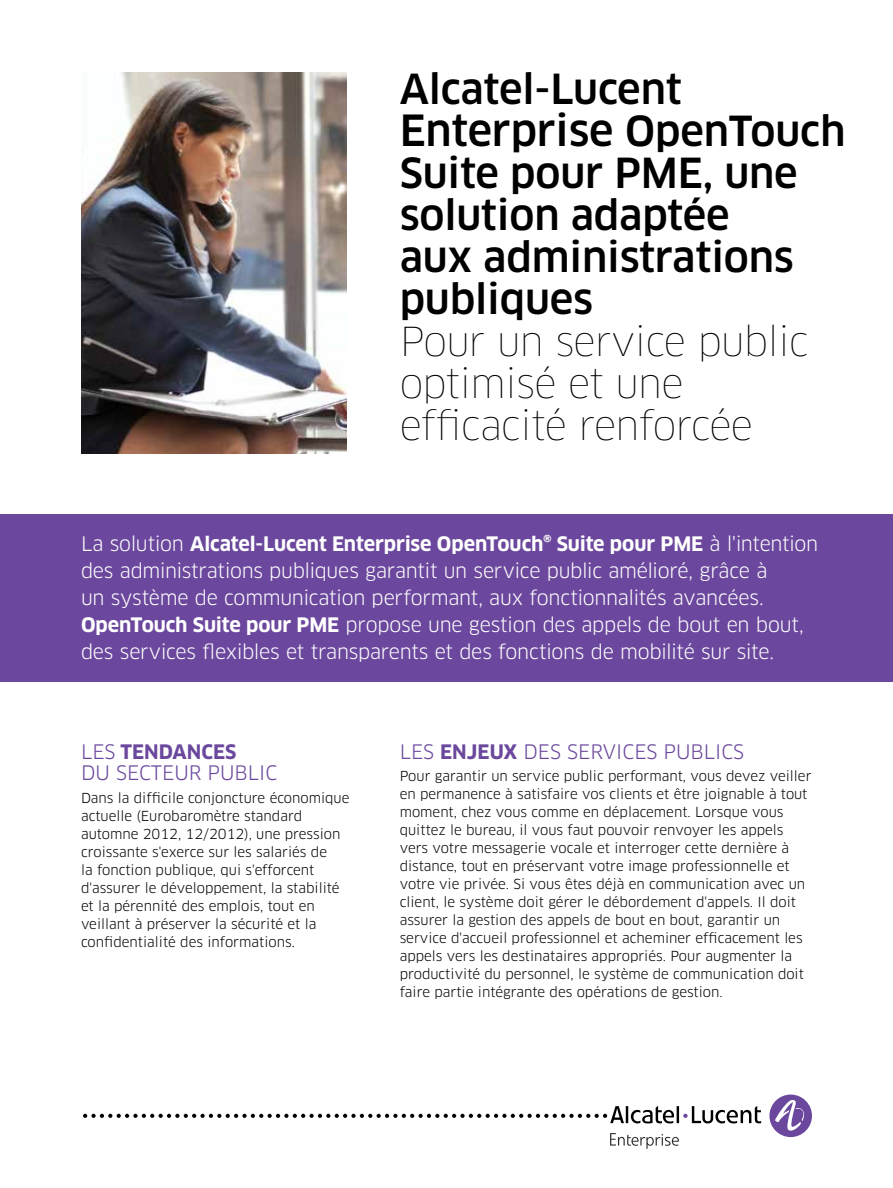
<style>
.page{position:relative;width:893px;height:1188px;background:#fff}
.page>*{position:absolute;margin:0;border:0;box-sizing:border-box;transform-origin:0 0}
.t1{font:500 42px "Clan OT";letter-spacing:-.005em;color:#000}
.t2{font:500 40.5px/42px "Clan OT";letter-spacing:-.005em;color:#000}
.t3{font:100 39px/42px "Clan OT";letter-spacing:-.02em;color:#000}
.t4{font:19.5px/27px "Clan OT";letter-spacing:-.015em;color:#fff}
.t5{font:19.5px/21.8px "Clan OT";color:#6b489d}
.t6{font:13.5px/18px "Clan OT";color:#000}
.s1{font-size:40.5px}
.s2{font-weight:700}
</style>
<div class="page">
<div style="left:769px;top:1095px;width:43px;height:42px;background:#6b489d;border-radius:50%"></div>
<svg style="left:775px;top:1100px;width:32px;height:31px"></svg>
<svg style="left:610px;top:1133px;width:69px;height:16px"></svg>
<svg style="left:83px;top:1106px;width:678px;height:17px"></svg>
<div style="left:0;top:515px;width:893px;height:167px;background:#6b489d"></div>
<img style="left:81px;top:72px;width:265px;height:382px">
<h2 class="t2" style="left:400px;top:68px;width:284px">Alcatel‑Lucent</h2>
<h1 class="t1" style="left:400px;top:106px;width:447px">Enterprise <span class="s1">OpenTouch</span></h1>
<h2 class="t2" style="left:400px;top:152px;width:400px">Suite pour PME, une solution adaptée aux administrations publiques</h2>
<h3 class="t3" style="left:400px;top:320px;width:410px">Pour un service public optimisé et une efficacité renforcée</h3>
<p class="t4" style="left:81px;top:530px;width:739px">La solution <span class="s2">Alcatel‑Lucent Enterprise OpenTouch® Suite pour PME</span> à l'intention des administrations publiques garantit un service public amélioré, grâce à<br>un système de communication performant, aux fonctionnalités avancées.<br><span class="s2">OpenTouch Suite pour PME</span> propose une gestion des appels de bout en bout, des services flexibles et transparents et des fonctions de mobilité sur site.</p>
<h3 class="t5" style="left:81px;top:741px;width:198px">Les <span class="s2">tendances<br></span>du secteur public</h3>
<p class="t6" style="left:81px;top:789px;width:270px">Dans la difficile conjoncture économique actuelle (Eurobaromètre standard automne 2012, 12/2012), une pression croissante s'exerce sur les salariés de<br>la fonction publique, qui s'efforcent d'assurer le développement, la stabilité et la pérennité des emplois, tout en veillant à préserver la sécurité et la confidentialité des informations.</p>
<h3 class="t5" style="left:400px;top:741px;width:346px">Les <span class="s2">enjeux</span> des services publics</h3>
<p class="t6" style="left:400px;top:767px;width:413px">Pour garantir un service public performant, vous devez veiller en permanence à satisfaire vos clients et être joignable à tout moment, chez vous comme en déplacement. Lorsque vous quittez le bureau, il vous faut pouvoir renvoyer les appels vers votre messagerie vocale et interroger cette dernière à distance, tout en préservant votre image professionnelle et votre vie privée. Si vous êtes déjà en communication avec un client, le système doit gérer le débordement d'appels. I l doit assurer la gestion des appels de bout en bout, garantir un service d'accueil professionnel et acheminer efficacement les appels vers les destinataires appropriés. Pour augmenter la productivité du personnel, le système de communication doit faire partie intégrante des opérations de gestion.</p>
</div>
